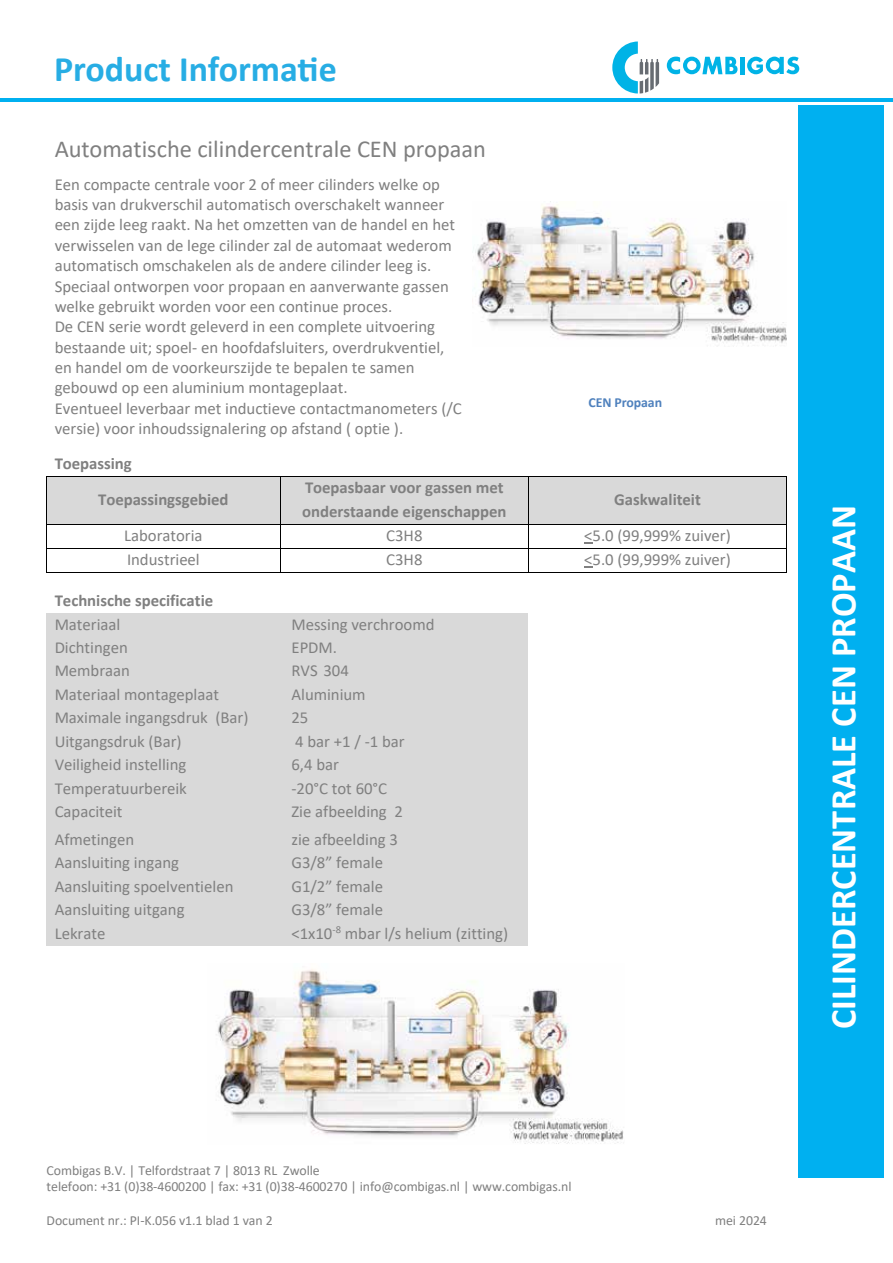
<style>
.page{position:relative;width:893px;height:1263px;background:#fff}
.page>*{position:absolute;margin:0;border:0;box-sizing:border-box;transform-origin:0 0}
.t1{font:700 36.45px "Calibri";color:#fff}
.t2{font:700 36.45px "Calibri";color:#00b0f0}
.t3{font:700 36px "Calibri";color:#27ade4}
.t4{font:24.45px "Calibri";color:#808080}
.t5{font:16.8px/20.4px "Calibri";color:#808080}
.t6{font:700 16.8px/36px "Calibri";color:#808080}
.t7{font:13.8px/16.8px "Calibri";letter-spacing:-.005em;color:#808080}
.t8{font:700 13.8px "Calibri";letter-spacing:-.005em;color:#4f81bd}
</style>
<div class="page">
<hr style="left:0;top:98px;width:614px;height:3px;background:#00b0f0">
<hr style="left:617px;top:98px;width:276px;height:3px;background:#00b0f0">
<div style="left:47px;top:477px;width:233px;height:47px;background:#d9d9d9"></div>
<div style="left:281px;top:477px;width:247px;height:47px;background:#d9d9d9"></div>
<div style="left:528px;top:477px;width:259px;height:47px;background:#d9d9d9"></div>
<hr style="left:48px;top:476px;width:232px;height:1px;background:#000">
<hr style="left:281px;top:476px;width:247px;height:1px;background:#000">
<hr style="left:528px;top:476px;width:259px;height:1px;background:#000">
<hr style="left:46px;top:477px;width:1px;height:47px;background:#000">
<hr style="left:280px;top:477px;width:1px;height:47px;background:#000">
<hr style="left:528px;top:477px;width:1px;height:47px;background:#000">
<hr style="left:787px;top:477px;width:1px;height:47px;background:#000">
<hr style="left:47px;top:524px;width:233px;height:1px;background:#000">
<hr style="left:281px;top:524px;width:247px;height:1px;background:#000">
<hr style="left:528px;top:524px;width:259px;height:1px;background:#000">
<hr style="left:47px;top:548px;width:233px;height:1px;background:#000">
<hr style="left:281px;top:548px;width:247px;height:1px;background:#000">
<hr style="left:528px;top:548px;width:259px;height:1px;background:#000">
<svg style="left:46px;top:524px;width:2px;height:49px"></svg>
<hr style="left:48px;top:572px;width:232px;height:1px;background:#000">
<svg style="left:280px;top:524px;width:1px;height:49px"></svg>
<hr style="left:281px;top:572px;width:247px;height:1px;background:#000">
<svg style="left:528px;top:525px;width:1px;height:47px"></svg>
<hr style="left:528px;top:572px;width:259px;height:1px;background:#000">
<div style="left:47px;top:614px;width:481px;height:70px;background:#d9d9d9"></div>
<div style="left:47px;top:684px;width:481px;height:23px;background:#d9d9d9"></div>
<div style="left:47px;top:707px;width:481px;height:24px;background:#d9d9d9"></div>
<div style="left:47px;top:731px;width:481px;height:47px;background:#d9d9d9"></div>
<div style="left:47px;top:778px;width:481px;height:23px;background:#d9d9d9"></div>
<div style="left:47px;top:801px;width:481px;height:28px;background:#d9d9d9"></div>
<div style="left:47px;top:829px;width:481px;height:23px;background:#d9d9d9"></div>
<div style="left:47px;top:852px;width:481px;height:47px;background:#d9d9d9"></div>
<div style="left:47px;top:899px;width:481px;height:24px;background:#d9d9d9"></div>
<div style="left:47px;top:923px;width:481px;height:23px;background:#d9d9d9"></div>
<img style="left:473px;top:201px;width:314px;height:145px">
<img style="left:216px;top:969px;width:408px;height:175px">
<div style="left:798px;top:105px;width:86px;height:1073px;background:#00b0f0"></div>
<svg style="left:612px;top:41px;width:47px;height:60px"></svg>
<svg style="left:667px;top:57px;width:70px;height:17px"></svg>
<hr style="left:740px;top:57px;width:4px;height:17px;background:#00b3e6">
<svg style="left:747px;top:57px;width:52px;height:17px"></svg>
<h1 class="t2" style="left:50px;top:29px;width:289px">Product Informatie</h1>
<h2 class="t3" style="left:54px;top:44px;width:284px">Product Informatie</h2>
<h3 class="t4" style="left:55px;top:132px;width:433px">Automatische cilindercentrale CEN propaan</h3>
<p class="t5" style="left:55px;top:174px;width:409px">Een compacte centrale voor 2 of meer cilinders welke op basis van drukverschil automatisch overschakelt wanneer een zijde leeg raakt. Na het omzetten van de handel en het verwisselen van de lege cilinder zal de automaat wederom automatisch omschakelen als de andere cilinder leeg is.<br>Speciaal ontworpen voor propaan en aanverwante gassen welke gebruikt worden voor een continue proces.<br>De CEN serie wordt geleverd in een complete uitvoering bestaande uit; spoel- en hoofdafsluiters, overdrukventiel, en handel om de voorkeurszijde te bepalen te samen gebouwd op een aluminium montageplaat.<br>Eventueel leverbaar met inductieve contactmanometers (/C versie) voor inhoudssignalering op afstand ( optie ).</p>
<p class="t8" style="left:588px;top:393px;width:75px">CEN Propaan</p>
<p class="t6" style="left:98px;top:445px;width:132px;text-indent:-43px">Toepassing<br>Toepassingsgebied</p>
<p class="t6" style="left:302px;top:476px;width:206px;line-height:23.2px">Toepasbaar voor gassen met onderstaande eigenschappen</p>
<p class="t6" style="left:614px;top:481px;width:88px">Gaskwaliteit</p>
<p class="t5" style="left:124px;top:525px;width:80px">Laboratoria</p>
<p class="t5" style="left:386px;top:525px;width:38px">C3H8</p>
<p class="t5" style="left:584px;top:525px;width:148px">&lt;5.0 (99,999% zuiver)</p>
<p class="t5" style="left:127px;top:549px;width:74px">Industrieel</p>
<p class="t5" style="left:386px;top:549px;width:38px">C3H8</p>
<p class="t5" style="left:584px;top:549px;width:148px">&lt;5.0 (99,999% zuiver)</p>
<p class="t6" style="left:55px;top:582px;width:160px">Technische specificatie</p>
<p class="t5" style="left:55px;top:614px;width:67px">Materiaal</p>
<p class="t5" style="left:291px;top:614px;width:145px">Messing verchroomd</p>
<p class="t5" style="left:55px;top:637px;width:75px">Dichtingen</p>
<p class="t5" style="left:291px;top:637px;width:47px">EPDM.</p>
<p class="t5" style="left:55px;top:660px;width:77px">Membraan</p>
<p class="t5" style="left:291px;top:660px;width:59px">RVS 304</p>
<p class="t5" style="left:55px;top:684px;width:166px">Materiaal montageplaat</p>
<p class="t5" style="left:291px;top:684px;width:76px">Aluminium</p>
<p class="t5" style="left:55px;top:707px;width:195px">Maximale ingangsdruk (Bar)</p>
<p class="t5" style="left:291px;top:707px;width:18px">25</p>
<p class="t5" style="left:55px;top:730px;width:128px">Uitgangsdruk (Bar)</p>
<p class="t5" style="left:295px;top:730px;width:111px">4 bar +1 / -1 bar</p>
<p class="t5" style="left:55px;top:754px;width:133px">Veiligheid instelling</p>
<p class="t5" style="left:291px;top:754px;width:49px">6,4 bar</p>
<p class="t5" style="left:55px;top:777px;width:134px">Temperatuurbereik</p>
<p class="t5" style="left:291px;top:777px;width:97px">-20°C tot 60°C</p>
<p class="t5" style="left:55px;top:801px;width:69px">Capaciteit</p>
<p class="t5" style="left:291px;top:801px;width:113px">Zie afbeelding 2</p>
<p class="t5" style="left:55px;top:829px;width:81px">Afmetingen</p>
<p class="t5" style="left:291px;top:829px;width:108px">zie afbeelding 3</p>
<p class="t5" style="left:55px;top:852px;width:126px">Aansluiting ingang</p>
<p class="t5" style="left:291px;top:852px;width:93px">G3/8” female</p>
<p class="t5" style="left:55px;top:875px;width:180px">Aansluiting spoelventielen</p>
<p class="t5" style="left:291px;top:875px;width:93px">G1/2” female</p>
<p class="t5" style="left:55px;top:899px;width:131px">Aansluiting uitgang</p>
<p class="t5" style="left:291px;top:899px;width:93px">G3/8” female</p>
<p class="t5" style="left:55px;top:922px;width:52px">Lekrate</p>
<p class="t5" style="left:291px;top:922px;width:218px">&lt;1x10<sup>-8</sup> mbar l/s helium (zitting)</p>
<p class="t7" style="left:47px;top:1161px;width:526px">Combigas B.V. | Telfordstraat 7 | 8013 RL Zwolle<br>telefoon: +31 (0)38-4600200 | fax: +31 (0)38-4600270 | info@combigas.nl | www.combigas.nl</p>
<p class="t7" style="left:47px;top:1211px;width:228px">Document nr.: PI-K.056 v1.1 blad 1 van 2</p>
<p class="t7" style="left:715px;top:1211px;width:53px">mei 2024</p>
<h1 class="t1" style="left:818px;top:1029px;width:525px;rotate:-90deg">CILINDERCENTRALE CEN PROPAAN</h1>
</div>
